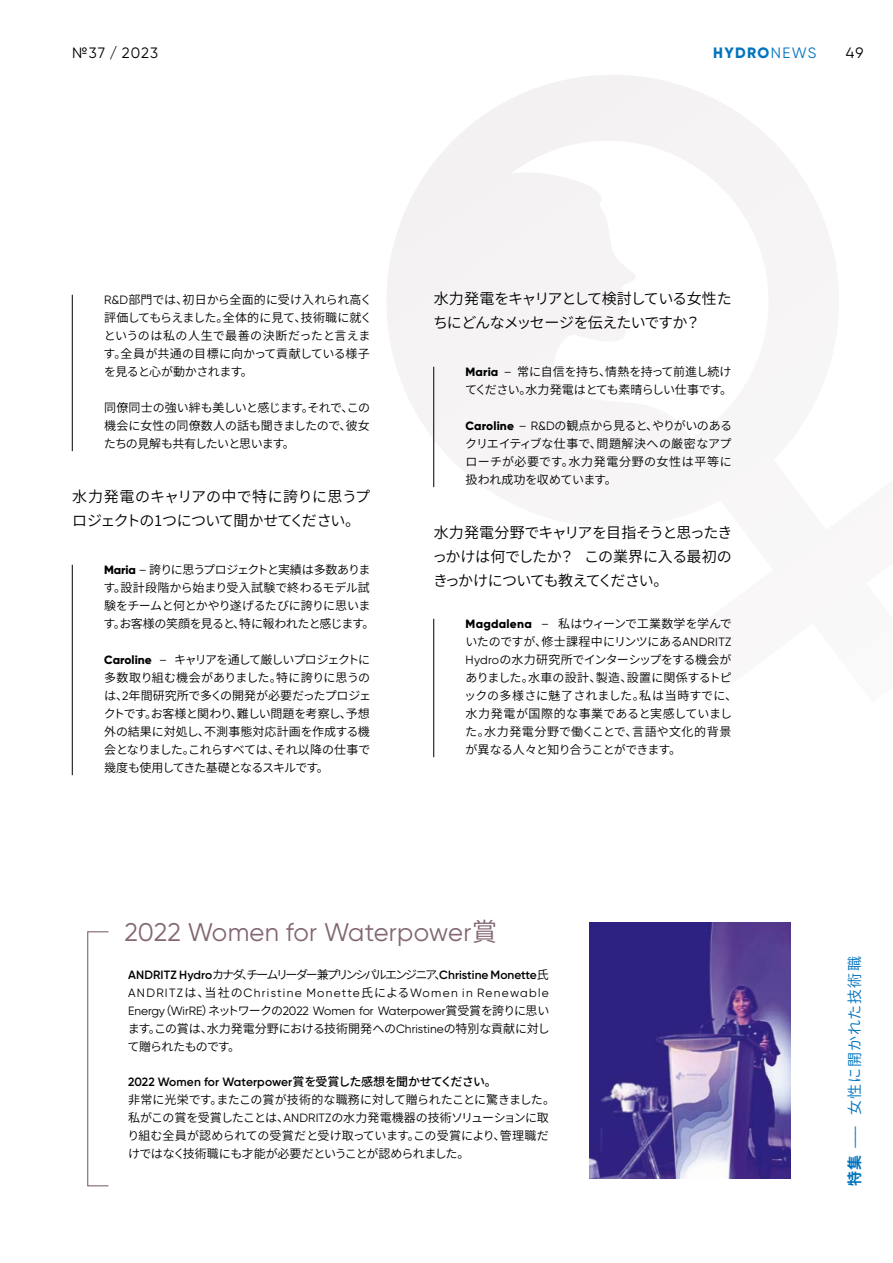
<style>
.page{position:relative;width:893px;height:1263px;background:#fff}
.page>*{position:absolute;margin:0;border:0;box-sizing:border-box;transform-origin:0 0}
.t1{font:25.5px "Gilroy";letter-spacing:.01em;color:#826673}
.t2{font:15px/24px "Source Han Sans JP";letter-spacing:-.04em;color:#000}
.t3{font:15px/24px "Source Han Sans JP";letter-spacing:-.02em;color:#000}
.t4{font:15px "Source Han Sans JP";letter-spacing:.07em;color:#0074be}
.t5{font:15px "Gilroy";letter-spacing:.07em;color:#000}
.t6{font:800 15px "Gilroy";letter-spacing:.09em;color:#0074be}
.t7{font:12px/18px "Source Han Sans JP";letter-spacing:-.02em;color:#000}
.t8{font:12px/18px "Gilroy";letter-spacing:-.005em;color:#000;text-align:justify}
.t9{font:600 12px "Gilroy";letter-spacing:.01em;color:#000}
.s1{font-weight:400}
.s2{font-family:"Gilroy"}
.s3{font-family:"Gilroy";font-weight:800}
.s4{font-family:"Source Han Sans JP"}
.s5{font-weight:600}
.s6{font-family:"Source Han Sans JP";font-weight:500}
.s7{font-weight:700}
</style>
<div class="page">
<svg style="left:387px;top:75px;width:450px;height:628px"></svg>
<hr style="left:433px;top:367px;width:1px;height:120px;background:#000">
<hr style="left:433px;top:619px;width:1px;height:138px;background:#000">
<div style="left:87px;top:931px;width:22px;height:255px;border:1px solid #826673"></div>
<hr style="left:72px;top:295px;width:1px;height:156px;background:#000">
<hr style="left:72px;top:565px;width:1px;height:210px;background:#000">
<img style="left:589px;top:922px;width:201px;height:256px">
<p class="t5" style="left:72px;top:44px;width:87px">№37 / 2023</p>
<p class="t6" style="left:713px;top:44px;width:105px">HYDRO<span class="s1">NEWS</span></p>
<p class="t5" style="left:846px;top:44px;width:19px">49</p>
<p class="t7" style="left:104px;top:291px;width:270px"><span class="s2">R&amp;D</span>部門では、初日から全面的に受け入れられ高く評価してもらえました。全体的に見て、技術職に就くというのは私の人生で最善の決断だったと言えます。全員が共通の目標に向かって貢献している様子を見ると心が動かされます。</p>
<p class="t7" style="left:104px;top:399px;width:268px;text-align:justify">同僚同士の強い絆も美しいと感じます。それで、この機会に女性の同僚数人の話も聞きましたので、彼女たちの見解も共有したいと思います。</p>
<p class="t3" style="left:72px;top:485px;width:300px">水力発電のキャリアの中で特に誇りに思うプロジェクトの1つについて聞かせてください。</p>
<p class="t7" style="left:104px;top:561px;width:272px"><span class="s3">Maria</span> <span class="s2">–</span> 誇りに思うプロジェクトと実績は多数あります。設計段階から始まり受入試験で終わるモデル試験をチームと何とかやり遂げるたびに誇りに思います。お客様の笑顔を見ると、特に報われたと感じます。</p>
<p class="t7" style="left:104px;top:651px;width:269px;text-align:justify"><span class="s3">Caroline</span> <span class="s2">–</span> キャリアを通して厳しいプロジェクトに多数取り組む機会がありました。特に誇りに思うのは、<span class="s2">2</span>年間研究所で多くの開発が必要だったプロジェクトです。お客様と関わり、難しい問題を考察し、予想外の結果に対処し、不測事態対応計画を作成する機会となりました。これらすべては、それ以降の仕事で幾度も使用してきた基礎となるスキルです。</p>
<p class="t2" style="left:433px;top:287px;width:300px">水力発電をキャリアとして検討している女性たちにどんなメッセージを伝えたいですか？</p>
<p class="t7" style="left:465px;top:363px;width:269px"><span class="s3">Maria</span> <span class="s2">–</span> 常に自信を持ち、情熱を持って前進し続けてください。水力発電はとても素晴らしい仕事です。</p>
<p class="t7" style="left:465px;top:417px;width:268px;text-align:justify"><span class="s3">Caroline</span> <span class="s2">– R&amp;D</span>の観点から見ると、やりがいのあるクリエイティブな仕事で、問題解決への厳密なアプローチが必要です。水力発電分野の女性は平等に扱われ成功を収めています。</p>
<p class="t2" style="left:432px;top:521px;width:302px;text-align:justify">水力発電分野でキャリアを目指そうと思ったきっかけは何でしたか？ この業界に入る最初のきっかけについても教えてください。</p>
<p class="t7" style="left:464px;top:615px;width:274px"><span class="s3">Magdalena</span> <span class="s2">–</span> 私はウィーンで工業数学を学んでいたのですが、修士課程中にリンツにある<span class="s2">ANDRITZ<br>Hydro</span>の水力研究所でインターシップをする機会がありました。水車の設計、製造、設置に関係するトピックの多様さに魅了されました。私は当時すでに、水力発電が国際的な事業であると実感していました。水力発電分野で働くことで、言語や文化的背景が異なる人々と知り合うことができます。</p>
<h1 class="t1" style="left:124px;top:916px;width:374px">2022 Women for Waterpower<span class="s4">賞</span></h1>
<p class="t8" style="left:128px;top:965px;width:423px"><span class="s5">ANDRITZ Hydro</span><span class="s4">カナダ、チームリーダー兼プリンシパルエンジニア、</span><span class="s5">Christine Monette</span><span class="s4">氏</span>ANDRITZ<span class="s4">は、当社の</span>Christine Monette<span class="s4">氏による</span>Women in Renewable Energy<span class="s4">（</span>WirRE<span class="s4">）ネットワークの</span>2022 Women for Waterpower<span class="s4">賞受賞を誇りに思い</span></p>
<p class="t7" style="left:128px;top:1019px;width:424px">ます。この賞は、水力発電分野における技術開発への<span class="s2">Christine</span>の特別な貢献に対して贈られたものです。</p>
<p class="t9" style="left:128px;top:1074px;width:370px">2022 Women for Waterpower<span class="s6">賞を受賞した感想を聞かせてください。</span></p>
<p class="t7" style="left:127px;top:1090px;width:429px">非常に光栄です。またこの賞が技術的な職務に対して贈られたことに驚きました。私がこの賞を受賞したことは、<span class="s2">ANDRITZ</span>の水力発電機器の技術ソリューションに取り組む全員が認められての受賞だと受け取っています。この受賞により、管理職だけではなく技術職にも才能が必要だということが認められました。</p>
<p class="t4" style="left:846px;top:1186px;width:232px;rotate:-90deg"><span class="s7">特集</span> <span class="s2">–––</span> 女性に開かれた技術職</p>
</div>
